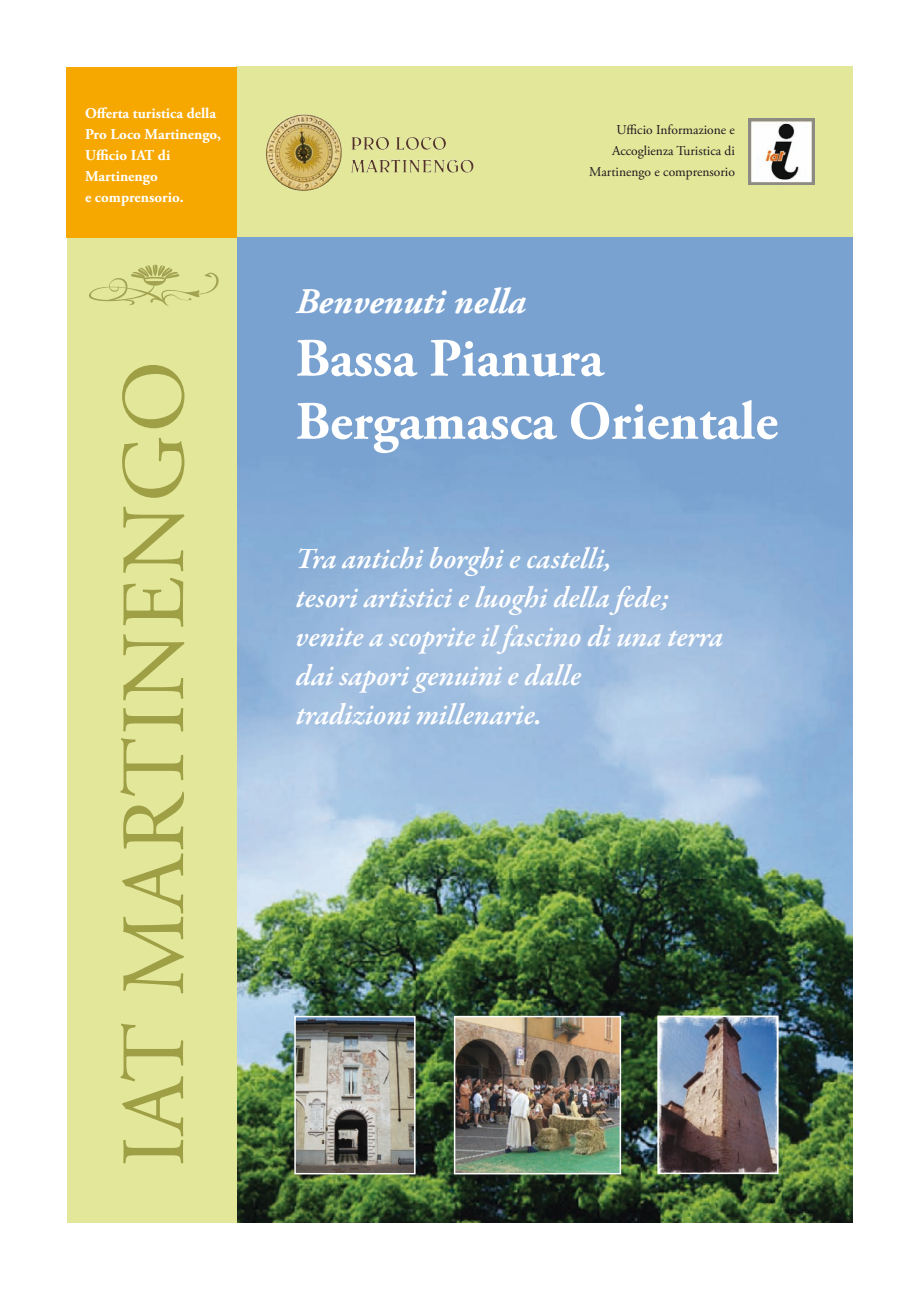
<style>
.page{position:relative;width:919px;height:1289px;background:#fff}
.page>*{position:absolute;margin:0;border:0;box-sizing:border-box;transform-origin:0 0}
.t1{font:90px "Adobe Garamond Pro";letter-spacing:.025em;color:#9f9f45}
.t2{font:700 54px/63px "Adobe Garamond Pro";color:#fff}
.t3{font:italic 700 36px "Adobe Garamond Pro";color:#fff}
.t4{font:italic 600 30px/39px "Garamond Premr Pro";color:#fff}
.t5{font:700 15px/21px "Adobe Garamond Pro";color:#fff}
.t6{font:13.5px/21px "Adobe Garamond Pro";color:#1a171c;text-align:right}
</style>
<div class="page">
<div style="left:67px;top:237px;width:170px;height:985px;background:#e2e79a"></div>
<svg style="left:89px;top:264px;width:130px;height:42px"></svg>
<img style="left:238px;top:237px;width:614px;height:985px">
<div style="left:236px;top:67px;width:616px;height:170px;background:#e2e79a"></div>
<img style="left:236px;top:66px;width:269px;height:177px">
<img style="left:748px;top:118px;width:66px;height:67px">
<div style="left:67px;top:67px;width:170px;height:170px;background:#f6a800"></div>
<img style="left:660px;top:1018px;width:115px;height:153px">
<div style="left:657px;top:1015px;width:121px;height:159px;border:2px solid #fff"></div>
<img style="left:457px;top:1018px;width:161px;height:153px">
<div style="left:454px;top:1015px;width:167px;height:159px;border:2px solid #fff"></div>
<img style="left:297px;top:1018px;width:115px;height:153px">
<div style="left:294px;top:1015px;width:121px;height:159px;border:2px solid #fff"></div>
<p class="t5" style="left:85px;top:103px;width:138px">Offerta turistica della<br>Pro Loco Martinengo,<br>Ufficio IAT di<br>Martinengo<br>e comprensorio.</p>
<h1 class="t1" style="left:100px;top:1166px;width:807px;rotate:-90deg">IAT MARTINENGO</h1>
<p class="t6" style="left:589px;top:120px;width:147px">Ufficio Informazione e<br>Accoglienza Turistica di<br>Martinengo e comprensorio</p>
<p class="t3" style="left:296px;top:280px;width:231px">Benvenuti nella</p>
<h2 class="t2" style="left:296px;top:328px;width:484px">Bassa Pianura<br>Bergamasca Orientale</h2>
<p class="t4" style="left:296px;top:540px;width:429px">Tra antichi borghi e castelli,<br>tesori artistici e luoghi della fede; venite a scoprite il fascino di una terra dai sapori genuini e dalle<br>tradizioni millenarie.</p>
</div>
